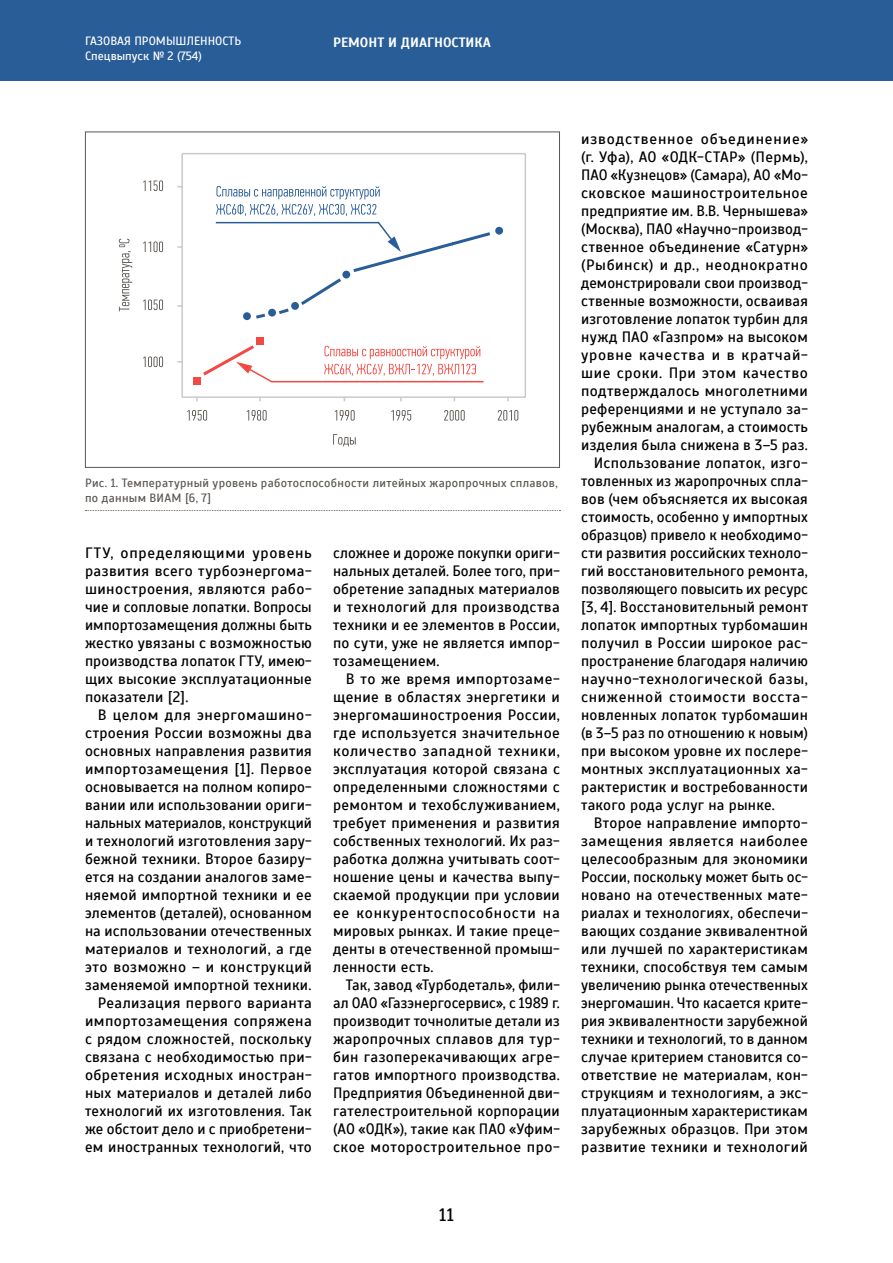
<style>
.page{position:relative;width:893px;height:1263px;background:#fff}
.page>*{position:absolute;margin:0;border:0;box-sizing:border-box;transform-origin:0 0}
.t1{font:18px "Scada";color:#000}
.t2{font:15px/18px "Scada";letter-spacing:.015em;color:#000;text-align:justify}
.t3{font:15px "Scada";letter-spacing:.035em;color:#000}
.t4{font:15px "Scada";letter-spacing:.04em;color:#000}
.t5{font:15px "Scada";letter-spacing:.045em;color:#000}
.t6{font:15px "Scada";letter-spacing:.055em;color:#000}
.t7{font:700 13.5px "Scada";color:#fff}
.t8{font:12px/14.4px "Scada";letter-spacing:.025em;color:#5b5753}
.t9{font:12px/14.4px "Scada";color:#fff}
</style>
<div class="page">
<div style="left:0;top:0;width:893px;height:81px;background:#295d97"></div>
<svg style="left:187px;top:410px;width:20px;height:11px"></svg>
<svg style="left:143px;top:180px;width:20px;height:11px"></svg>
<svg style="left:143px;top:241px;width:20px;height:11px"></svg>
<svg style="left:119px;top:239px;width:13px;height:72px"></svg>
<svg style="left:143px;top:299px;width:20px;height:11px"></svg>
<svg style="left:143px;top:356px;width:20px;height:11px"></svg>
<svg style="left:247px;top:410px;width:20px;height:11px"></svg>
<svg style="left:335px;top:410px;width:20px;height:11px"></svg>
<svg style="left:391px;top:410px;width:20px;height:11px"></svg>
<svg style="left:444px;top:410px;width:21px;height:11px"></svg>
<svg style="left:498px;top:410px;width:20px;height:11px"></svg>
<svg style="left:333px;top:434px;width:23px;height:12px"></svg>
<hr style="left:181px;top:154px;width:2px;height:243px;background:#cacaca">
<hr style="left:525px;top:154px;width:1px;height:243px;background:#cacaca">
<hr style="left:182px;top:396px;width:343px;height:2px;background:#cacaca">
<hr style="left:182px;top:153px;width:343px;height:1px;background:#cacaca">
<div style="left:495px;top:227px;width:8px;height:8px;background:#295d97;border-radius:50%"></div>
<div style="left:256px;top:337px;width:8px;height:8px;background:#f24942"></div>
<div style="left:193px;top:377px;width:7px;height:7px;background:#f24942"></div>
<svg style="left:215px;top:186px;width:276px;height:135px"></svg>
<svg style="left:200px;top:345px;width:284px;height:38px"></svg>
<div style="left:85px;top:132px;width:475px;height:336px;border:1px solid #5b5753"></div>
<svg style="left:85px;top:510px;width:475px;height:1px"></svg>
<p class="t9" style="left:85px;top:34px;width:158px">ГАЗОВАЯ ПРОМЫШЛЕННОСТЬ<br>Спецвыпуск № 2 (754)</p>
<p class="t7" style="left:333px;top:34px;width:159px">РЕМОНТ И ДИАГНОСТИКА</p>
<p class="t8" style="left:85px;top:476px;width:474px">Рис. 1. Температурный уровень работоспособности литейных жаропрочных сплавов, по данным ВИАМ [6, 7]</p>
<p class="t2" style="left:85px;top:544px;width:228px">ГТУ, определяющими уровень развития всего турбоэнергома&shy;шиностроения, являются рабо&shy;чие и сопловые лопатки. Вопросы импортозамещения должны быть жестко увязаны с возможностью производства лопаток ГТУ, имею&shy;щих высокие эксплуатационные показатели [2].</p>
<p class="t2" style="left:85px;top:706px;width:228px;text-align:right">В целом для энергомашино&shy;строения России возможны два основных направления развития импортозамещения [1]. Первое основывается на полном копиро&shy;вании или использовании ориги&shy;нальных материалов, конструкций и технологий изготовления зару&shy;бежной техники. Второе базиру&shy;ется на создании аналогов заме&shy;няемой импортной техники и ее элементов (деталей), основанном на использовании отечественных материалов и технологий, а где это возможно – и конструкций заменяемой импортной техники.<br>Реализация первого варианта импортозамещения сопряжена с рядом сложностей, поскольку связана с необходимостью при&shy;обретения исходных иностран&shy;ных материалов и деталей либо технологий их изготовления. Так же обстоит дело и с приобретени&shy;ем иностранных технологий, что</p>
<p class="t2" style="left:333px;top:544px;width:228px">сложнее и дороже покупки ориги&shy;нальных деталей. Более того, при&shy;обретение западных материалов и технологий для производства техники и ее элементов в России, по сути, уже не является импор&shy;тозамещением.</p>
<p class="t2" style="left:333px;top:670px;width:228px;text-indent:13px">В то же время импортозаме&shy;щение в областях энергетики и энергомашиностроения России, где используется значительное количество западной техники, эксплуатация которой связана с определенными сложностями с ремонтом и техобслуживанием, требует применения и развития собственных технологий. Их раз&shy;работка должна учитывать соот&shy;ношение цены и качества выпу&shy;скаемой продукции при условии ее конкурентоспособности на мировых рынках. И такие преце&shy;денты в отечественной промыш&shy;ленности есть.</p>
<p class="t2" style="left:333px;top:976px;width:228px;text-indent:13px">Так, завод «Турбодеталь», фили&shy;ал ОАО «Газэнергосервис», с 1989 г. производит точнолитые детали из жаропрочных сплавов для тур&shy;бин газоперекачивающих агре&shy;гатов импортного производства.<br>Предприятия Объединенной дви&shy;гателестроительной корпорации (АО «ОДК»), такие как ПАО «Уфим&shy;ское моторостроительное про-</p>
<p class="t1" style="left:439px;top:1204px;width:16px">11</p>
<p class="t6" style="left:581px;top:130px;width:228px">изводственное объединение»</p>
<p class="t2" style="left:581px;top:148px;width:228px">(г. Уфа), АО «ОДК-СТАР» (Пермь),</p>
<p class="t2" style="left:581px;top:166px;width:228px">ПАО «Кузнецов» (Самара), АО «Мо-</p>
<p class="t2" style="left:581px;top:184px;width:228px">сковское машиностроительное</p>
<p class="t2" style="left:581px;top:202px;width:228px">предприятие им. В.В. Чернышева»</p>
<p class="t2" style="left:581px;top:220px;width:228px">(Москва), ПАО «Научно-производ-</p>
<p class="t2" style="left:581px;top:238px;width:228px">ственное объединение «Сатурн»</p>
<p class="t4" style="left:581px;top:256px;width:228px">(Рыбинск) и др., неоднократно</p>
<p class="t2" style="left:581px;top:274px;width:228px">демонстрировали свои производ-</p>
<p class="t2" style="left:581px;top:292px;width:228px">ственные возможности, осваивая</p>
<p class="t2" style="left:581px;top:310px;width:228px">изготовление лопаток турбин для</p>
<p class="t2" style="left:581px;top:328px;width:228px">нужд ПАО «Газпром» на высоком</p>
<p class="t5" style="left:581px;top:346px;width:228px">уровне качества и в кратчай-</p>
<p class="t4" style="left:581px;top:364px;width:228px">шие сроки. При этом качество</p>
<p class="t2" style="left:581px;top:382px;width:228px">подтверждалось многолетними</p>
<p class="t2" style="left:581px;top:400px;width:228px">референциями и не уступало за-</p>
<p class="t2" style="left:581px;top:418px;width:228px">рубежным аналогам, а стоимость</p>
<p class="t2" style="left:581px;top:436px;width:228px">изделия была снижена в 3–5 раз.</p>
<p class="t2" style="left:594px;top:454px;width:216px">Использование лопаток, изго-</p>
<p class="t2" style="left:581px;top:472px;width:228px">товленных из жаропрочных спла-</p>
<p class="t2" style="left:581px;top:490px;width:228px">вов (чем объясняется их высокая</p>
<p class="t2" style="left:581px;top:508px;width:228px">стоимость, особенно у импортных</p>
<p class="t2" style="left:581px;top:526px;width:228px">образцов) привело к необходимо-</p>
<p class="t2" style="left:581px;top:544px;width:228px">сти развития российских техноло-</p>
<p class="t2" style="left:581px;top:562px;width:228px">гий восстановительного ремонта,</p>
<p class="t2" style="left:581px;top:580px;width:228px">позволяющего повысить их ресурс</p>
<p class="t2" style="left:581px;top:598px;width:228px">[3, 4]. Восстановительный ремонт</p>
<p class="t2" style="left:581px;top:616px;width:228px">лопаток импортных турбомашин</p>
<p class="t2" style="left:581px;top:634px;width:228px">получил в России широкое рас-</p>
<p class="t2" style="left:581px;top:652px;width:228px">пространение благодаря наличию</p>
<p class="t3" style="left:581px;top:670px;width:228px">научно-технологической базы,</p>
<p class="t5" style="left:581px;top:688px;width:228px">сниженной стоимости восста-</p>
<p class="t2" style="left:581px;top:706px;width:228px">новленных лопаток турбомашин</p>
<p class="t2" style="left:581px;top:724px;width:228px">(в 3–5 раз по отношению к новым)</p>
<p class="t2" style="left:581px;top:742px;width:228px">при высоком уровне их послере-</p>
<p class="t2" style="left:581px;top:760px;width:228px">монтных эксплуатационных ха-</p>
<p class="t2" style="left:581px;top:778px;width:228px">рактеристик и востребованности</p>
<p class="t2" style="left:581px;top:796px;width:195px">такого рода услуг на рынке.</p>
<p class="t2" style="left:594px;top:814px;width:216px">Второе направление импорто-</p>
<p class="t3" style="left:581px;top:832px;width:228px">замещения является наиболее</p>
<p class="t2" style="left:581px;top:850px;width:228px">целесообразным для экономики</p>
<p class="t2" style="left:581px;top:868px;width:228px">России, поскольку может быть ос-</p>
<p class="t2" style="left:581px;top:886px;width:228px">новано на отечественных мате-</p>
<p class="t2" style="left:581px;top:904px;width:228px">риалах и технологиях, обеспечи-</p>
<p class="t2" style="left:581px;top:922px;width:228px">вающих создание эквивалентной</p>
<p class="t2" style="left:581px;top:940px;width:228px">или лучшей по характеристикам</p>
<p class="t2" style="left:581px;top:958px;width:228px">техники, способствуя тем самым</p>
<p class="t2" style="left:581px;top:976px;width:228px">увеличению рынка отечественных</p>
<p class="t2" style="left:581px;top:994px;width:228px">энергомашин. Что касается крите-</p>
<p class="t2" style="left:581px;top:1012px;width:228px">рия эквивалентности зарубежной</p>
<p class="t2" style="left:581px;top:1030px;width:228px">техники и технологий, то в данном</p>
<p class="t2" style="left:581px;top:1048px;width:228px">случае критерием становится со-</p>
<p class="t2" style="left:581px;top:1066px;width:228px">ответствие не материалам, кон-</p>
<p class="t2" style="left:581px;top:1084px;width:228px">струкциям и технологиям, а экс-</p>
<p class="t2" style="left:581px;top:1102px;width:228px">плуатационным характеристикам</p>
<p class="t2" style="left:581px;top:1120px;width:228px">зарубежных образцов. При этом</p>
<p class="t2" style="left:581px;top:1138px;width:228px">развитие техники и технологий</p>
</div>
